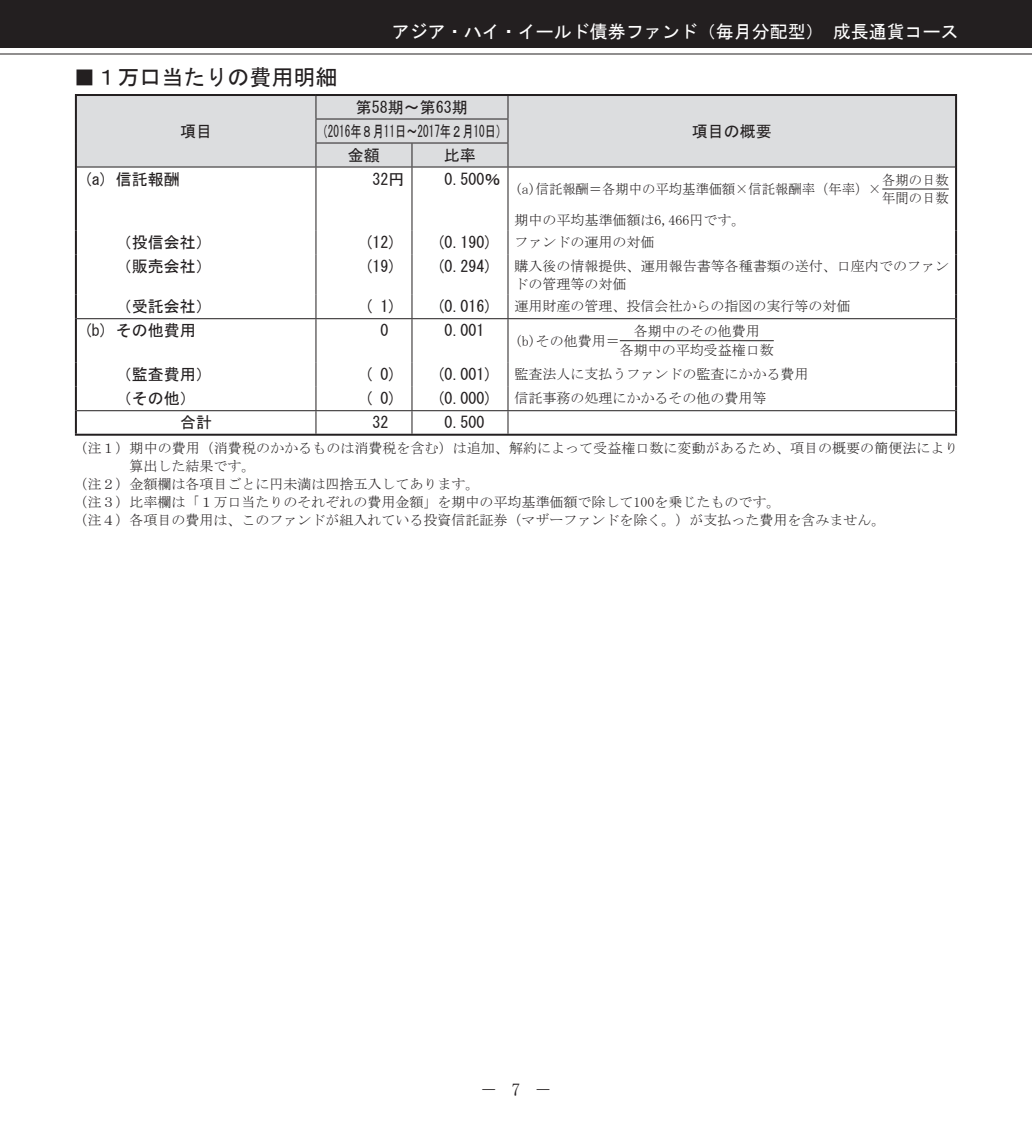
<style>
.page{position:relative;width:1032px;height:1134px;background:#fff}
.page>*{position:absolute;margin:0;border:0;box-sizing:border-box;transform-origin:0 0}
.t1{font:22px "MS Gothic";color:#231f20}
.t2{font:18px "MS Gothic";color:#fff}
.t3{font:18px "MS Mincho";color:#231f20}
.t4{font:16px/23.8px "MS Gothic";color:#231f20;text-align:center}
.t5{font:14px/18px "MS Mincho";color:#231f20}
.t6{font:14px/18.4px "MS Mincho";color:#231f20;scale:.95 1}
</style>
<div class="page">
<div style="left:0;top:0;width:1032px;height:48px;background:#231f20"></div>
<hr style="left:0;top:53px;width:1032px;height:1px;background:#231f20">
<div style="left:77px;top:96px;width:878px;height:70px;background:#dcdddf"></div>
<svg style="left:315px;top:96px;width:1px;height:70px"></svg>
<svg style="left:411px;top:144px;width:1px;height:22px"></svg>
<svg style="left:507px;top:96px;width:1px;height:70px"></svg>
<hr style="left:315px;top:118px;width:193px;height:2px;background:#231f20">
<hr style="left:315px;top:142px;width:193px;height:2px;background:#231f20">
<hr style="left:77px;top:166px;width:239px;height:2px;background:#231f20">
<hr style="left:315px;top:167px;width:1px;height:64px;background:#231f20">
<hr style="left:316px;top:166px;width:639px;height:2px;background:#231f20">
<hr style="left:411px;top:167px;width:1px;height:64px;background:#231f20">
<hr style="left:507px;top:167px;width:1px;height:64px;background:#231f20">
<svg style="left:315px;top:231px;width:1px;height:24px"></svg>
<svg style="left:411px;top:231px;width:1px;height:24px"></svg>
<svg style="left:507px;top:231px;width:1px;height:24px"></svg>
<hr style="left:315px;top:255px;width:1px;height:40px;background:#231f20">
<hr style="left:411px;top:255px;width:1px;height:40px;background:#231f20">
<hr style="left:507px;top:255px;width:1px;height:40px;background:#231f20">
<svg style="left:315px;top:295px;width:1px;height:23px"></svg>
<svg style="left:411px;top:295px;width:1px;height:23px"></svg>
<svg style="left:507px;top:295px;width:1px;height:23px"></svg>
<hr style="left:77px;top:318px;width:239px;height:1px;background:#231f20">
<hr style="left:315px;top:319px;width:1px;height:44px;background:#231f20">
<hr style="left:316px;top:318px;width:639px;height:1px;background:#231f20">
<hr style="left:411px;top:319px;width:1px;height:44px;background:#231f20">
<hr style="left:507px;top:319px;width:1px;height:44px;background:#231f20">
<hr style="left:77px;top:410px;width:878px;height:1px;background:#231f20">
<svg style="left:315px;top:363px;width:1px;height:71px"></svg>
<svg style="left:411px;top:363px;width:1px;height:71px"></svg>
<svg style="left:507px;top:363px;width:1px;height:71px"></svg>
<hr style="left:75px;top:94px;width:241px;height:2px;background:#231f20">
<hr style="left:75px;top:96px;width:2px;height:23px;background:#231f20">
<hr style="left:75px;top:119px;width:2px;height:24px;background:#231f20">
<hr style="left:75px;top:143px;width:2px;height:24px;background:#231f20">
<hr style="left:316px;top:94px;width:641px;height:2px;background:#231f20">
<hr style="left:955px;top:96px;width:2px;height:23px;background:#231f20">
<hr style="left:955px;top:119px;width:2px;height:24px;background:#231f20">
<hr style="left:955px;top:143px;width:2px;height:24px;background:#231f20">
<hr style="left:75px;top:167px;width:2px;height:64px;background:#231f20">
<hr style="left:955px;top:167px;width:2px;height:64px;background:#231f20">
<hr style="left:75px;top:231px;width:2px;height:24px;background:#231f20">
<hr style="left:955px;top:231px;width:2px;height:24px;background:#231f20">
<hr style="left:75px;top:255px;width:2px;height:40px;background:#231f20">
<hr style="left:955px;top:255px;width:2px;height:40px;background:#231f20">
<hr style="left:75px;top:295px;width:2px;height:24px;background:#231f20">
<hr style="left:955px;top:295px;width:2px;height:24px;background:#231f20">
<hr style="left:75px;top:319px;width:2px;height:44px;background:#231f20">
<hr style="left:955px;top:319px;width:2px;height:44px;background:#231f20">
<hr style="left:955px;top:363px;width:2px;height:24px;background:#231f20">
<hr style="left:955px;top:387px;width:2px;height:24px;background:#231f20">
<hr style="left:75px;top:363px;width:2px;height:24px;background:#231f20">
<hr style="left:75px;top:387px;width:2px;height:24px;background:#231f20">
<hr style="left:75px;top:411px;width:2px;height:23px;background:#231f20">
<hr style="left:955px;top:411px;width:2px;height:23px;background:#231f20">
<hr style="left:75px;top:434px;width:882px;height:2px;background:#231f20">
<hr style="left:882px;top:188px;width:67px;height:2px;background:#231f20">
<hr style="left:620px;top:340px;width:154px;height:1px;background:#231f20">
<p class="t2" style="left:392px;top:23px;width:568px">アジア・ハイ・イールド債券ファンド（毎月分配型） 成長通貨コース</p>
<h1 class="t1" style="left:73px;top:66px;width:266px">■１万口当たりの費用明細</h1>
<p class="t4" style="left:180px;top:119px;width:33px">項目</p>
<p class="t4" style="left:317px;top:95px;width:192px">第58期～第63期<br>（2016年８月11日～2017年２月10日）</p>
<p class="t4" style="left:348px;top:143px;width:33px">金額</p>
<p class="t4" style="left:444px;top:143px;width:33px">比率</p>
<p class="t4" style="left:84px;top:167px;width:97px">(a) 信託報酬</p>
<p class="t4" style="left:372px;top:167px;width:33px">32円</p>
<p class="t4" style="left:444px;top:167px;width:57px">0.500％</p>
<p class="t4" style="left:692px;top:119px;width:81px">項目の概要</p>
<p class="t5" style="left:515px;top:180px;width:368px">(a)信託報酬＝各期中の平均基準価額×信託報酬率（年率）×</p>
<p class="t6" style="left:882px;top:171px;width:72px">各期の日数年間の日数</p>
<p class="t5" style="left:514px;top:211px;width:232px">期中の平均基準価額は6,466円です。</p>
<p class="t4" style="left:116px;top:231px;width:97px">（投信会社）</p>
<p class="t4" style="left:364px;top:231px;width:33px">(12)</p>
<p class="t4" style="left:436px;top:231px;width:57px">(0.190)</p>
<p class="t5" style="left:514px;top:233px;width:141px">ファンドの運用の対価</p>
<p class="t4" style="left:116px;top:255px;width:97px">（販売会社）</p>
<p class="t4" style="left:364px;top:255px;width:33px">(19)</p>
<p class="t4" style="left:436px;top:255px;width:57px">(0.294)</p>
<p class="t5" style="left:514px;top:257px;width:436px">購入後の情報提供、運用報告書等各種書類の送付、口座内でのファンドの管理等の対価</p>
<p class="t4" style="left:116px;top:295px;width:97px">（受託会社）</p>
<p class="t4" style="left:364px;top:295px;width:33px">( 1)</p>
<p class="t4" style="left:436px;top:295px;width:57px">(0.016)</p>
<p class="t5" style="left:514px;top:297px;width:337px">運用財産の管理、投信会社からの指図の実行等の対価</p>
<p class="t4" style="left:84px;top:319px;width:113px">(b) その他費用</p>
<p class="t4" style="left:380px;top:319px;width:9px">0</p>
<p class="t4" style="left:444px;top:319px;width:41px">0.001</p>
<p class="t5" style="left:515px;top:332px;width:106px">(b)その他費用＝</p>
<p class="t5" style="left:620px;top:322px;width:155px;text-align:center">各期中のその他費用<br>各期中の平均受益権口数</p>
<p class="t4" style="left:116px;top:363px;width:97px">（監査費用）</p>
<p class="t4" style="left:364px;top:363px;width:33px">( 0)</p>
<p class="t4" style="left:436px;top:363px;width:57px">(0.001)</p>
<p class="t5" style="left:514px;top:365px;width:295px">監査法人に支払うファンドの監査にかかる費用</p>
<p class="t4" style="left:116px;top:387px;width:81px">（その他）</p>
<p class="t4" style="left:364px;top:387px;width:33px">( 0)</p>
<p class="t4" style="left:436px;top:387px;width:57px">(0.000)</p>
<p class="t5" style="left:514px;top:389px;width:253px">信託事務の処理にかかるその他の費用等</p>
<p class="t4" style="left:180px;top:411px;width:33px">合計</p>
<p class="t4" style="left:372px;top:411px;width:17px">32</p>
<p class="t4" style="left:444px;top:411px;width:41px">0.500</p>
<p class="t5" style="left:73px;top:439px;width:887px">（注１）期中の費用（消費税のかかるものは消費税を含む）は追加、解約によって受益権口数に変動があるため、項目の概要の簡便法により</p>
<p class="t5" style="left:129px;top:457px;width:128px">算出した結果です。</p>
<p class="t5" style="left:73px;top:475px;width:408px">（注２）金額欄は各項目ごとに円未満は四捨五入してあります。</p>
<p class="t5" style="left:73px;top:493px;width:709px">（注３）比率欄は「１万口当たりのそれぞれの費用金額」を期中の平均基準価額で除して100を乗じたものです。</p>
<p class="t5" style="left:73px;top:511px;width:814px">（注４）各項目の費用は、このファンドが組入れている投資信託証券（マザーファンドを除く。）が支払った費用を含みません。</p>
<p class="t3" style="left:511px;top:1081px;width:10px">7</p>
<p class="t3" style="left:480px;top:1081px;width:73px">－　　－</p>
</div>
